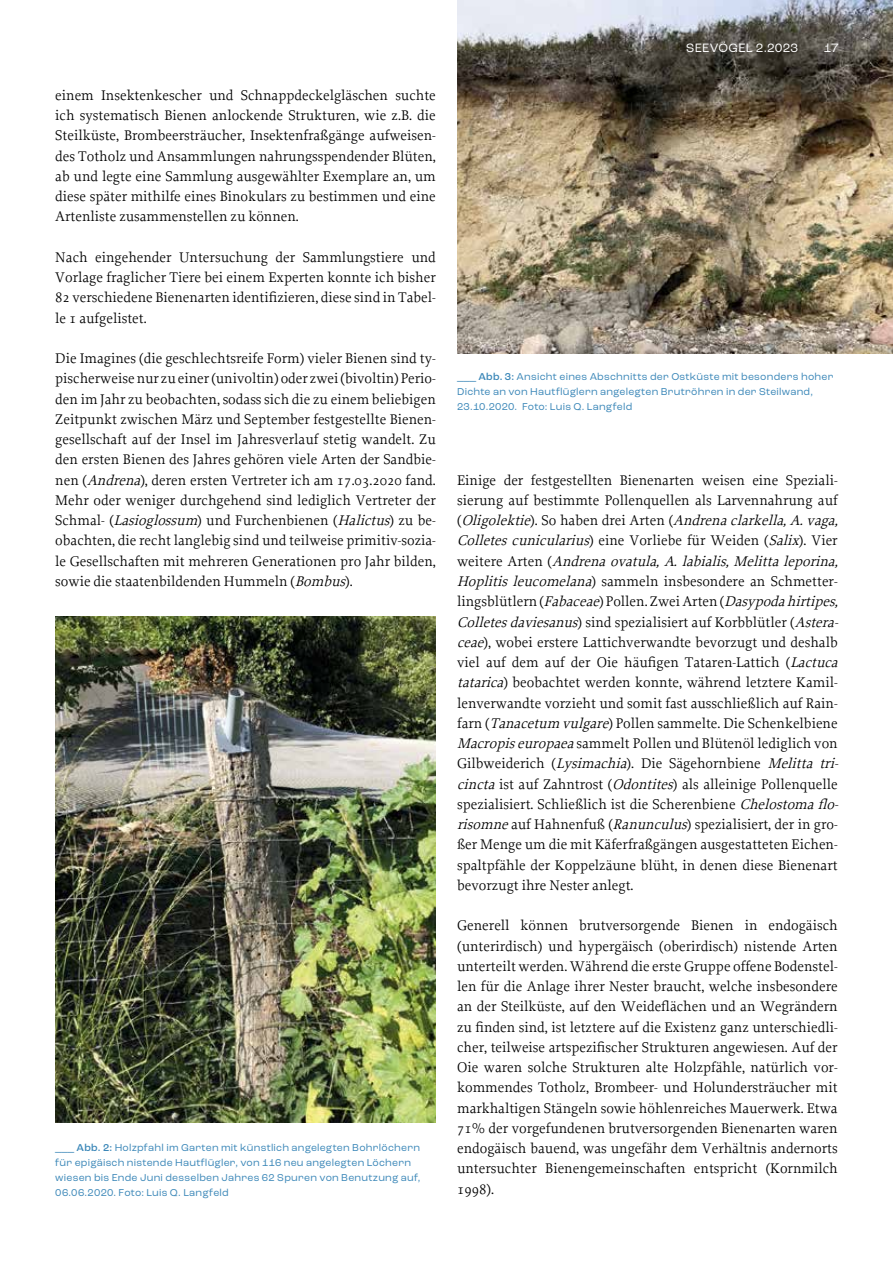
<style>
.page{position:relative;width:893px;height:1263px;background:#fff}
.page>*{position:absolute;margin:0;border:0;box-sizing:border-box;transform-origin:0 0}
.t1{font:14.7px/20.2px "Proforma";color:#000;text-align:justify}
.t2{font:12.75px "Roc Grotesk";letter-spacing:.02em;color:#fff}
.t3{font:10.5px/15px "Roc Grotesk";letter-spacing:.025em;color:#3b87b8}
.s1{font-style:italic}
.s2{font-weight:500}
</style>
<div class="page">
<img style="left:457px;top:0;width:436px;height:354px">
<img style="left:55px;top:616px;width:381px;height:506px">
<p class="t1" style="left:55px;top:85px;width:382px">einem Insektenkescher und Schnappdeckelgläschen suchte ich systematisch Bienen anlockende Strukturen, wie z.B. die Steilküste, Brombeersträucher, Insektenfraßgänge aufweisen&shy;des Totholz und Ansammlungen nahrungsspendender Blüten, ab und legte eine Sammlung ausgewählter Exemplare an, um diese später mithilfe eines Binokulars zu bestimmen und eine Artenliste zusammenstellen zu können.</p>
<p class="t1" style="left:55px;top:247px;width:382px">Nach eingehender Untersuchung der Sammlungstiere und Vorlage fraglicher Tiere bei einem Experten konnte ich bisher 82 verschiedene Bienenarten identifizieren, diese sind in Tabel&shy;le 1 aufgelistet.</p>
<p class="t1" style="left:55px;top:348px;width:382px">Die Imagines (die geschlechtsreife Form) vieler Bienen sind ty&shy;pischerweise nur zu einer (univoltin) oder zwei (bivoltin) Perio&shy;den im Jahr zu beobachten, sodass sich die zu einem beliebigen Zeitpunkt zwischen März und September festgestellte Bienen&shy;gesellschaft auf der Insel im Jahresverlauf stetig wandelt. Zu den ersten Bienen des Jahres gehören viele Arten der Sandbie&shy;nen (<span class="s1">Andrena</span>), deren ersten Vertreter ich am 17.03.2020 fand.<br>Mehr oder weniger durchgehend sind lediglich Vertreter der Schmal- (<span class="s1">Lasioglossum</span>) und Furchenbienen (<span class="s1">Halictus</span>) zu be&shy;obachten, die recht langlebig sind und teilweise primitiv-sozia&shy;le Gesellschaften mit mehreren Generationen pro Jahr bilden, sowie die staatenbildenden Hummeln (<span class="s1">Bombus</span>).</p>
<p class="t3" style="left:55px;top:1140px;width:367px"><span class="s2">___ Abb. 2:</span> Holzpfahl im Garten mit künstlich angelegten Bohrlöchern für epigäisch nistende Hautflügler, von 116 neu angelegten Löchern wiesen bis Ende Juni desselben Jahres 62 Spuren von Benutzung auf, 06.06.2020. Foto: Luis Q. Langfeld</p>
<p class="t2" style="left:686px;top:40px;width:114px">SEEVÖGEL 2.2023</p>
<p class="t2" style="left:824px;top:40px;width:16px">17</p>
<p class="t3" style="left:457px;top:369px;width:378px"><span class="s2">___ Abb. 3:</span> Ansicht eines Abschnitts der Ostküste mit besonders hoher<br>Dichte an von Hautflüglern angelegten Brutröhren in der Steilwand,<br>23.10.2020. Foto: Luis Q. Langfeld</p>
<p class="t1" style="left:457px;top:470px;width:386px;text-align:left">Einige der festgestellten Bienenarten weisen eine Speziali&shy;sierung auf bestimmte Pollenquellen als Larvennahrung auf ( <span class="s1">Oligolektie</span>) . S o h a b e n d r e i A r t e n ( <span class="s1">Andrenaclarkella,A.vaga, Colletescunicularius</span>) e i n e V o r l i e b e fü r W e i d e n ( <span class="s1">Salix</span>) . V i e r w e i t e r e A r t e n ( <span class="s1">Andrenaovatula,A.labialis,Melittaleporina, Hoplitis leucomelana</span>) sammeln insbesondere an Schmetter&shy;lingsblütlern (<span class="s1">Fabaceae</span>) Pollen. Zwei Arten (<span class="s1">Dasypodahirtipes, Colletesdaviesanus</span>) sind spezialisiert auf Korbblütler (<span class="s1">Astera&shy;ceae</span>), wobei erstere Lattichverwandte bevorzugt und deshalb viel auf dem auf der Oie häufigen Tataren-Lattich (<span class="s1">Lactuca tatarica</span>) beobachtet werden konnte, während letztere Kamil&shy;lenverwandte vorzieht und somit fast ausschließlich auf Rain&shy;farn (<span class="s1">Tanacetum vulgare</span>) Pollen sammelte. Die Schenkelbiene <span class="s1">Macropiseuropaea</span>sammelt Pollen und Blütenöl lediglich von Gilbweiderich (<span class="s1">Lysimachia</span>). Die Sägehornbiene <span class="s1">Melitta tri&shy;cincta</span>ist auf Zahntrost (<span class="s1">Odontites</span>) als alleinige Pollenquelle spezialisiert. Schließlich ist die Scherenbiene <span class="s1">Chelostomaflo&shy;risomne</span>auf Hahnenfuß (<span class="s1">Ranunculus</span>) spezialisiert, der in gro&shy;ßer Menge um die mit Käferfraßgängen ausgestatteten Eichen&shy;spaltpfähle der Koppelzäune blüht, in denen diese Bienenart bevorzugt ihre Nester anlegt.</p>
<p class="t1" style="left:457px;top:915px;width:382px">Generell können brutversorgende Bienen in endogäisch (unterirdisch) und hypergäisch (oberirdisch) nistende Arten unterteilt werden. Während die erste Gruppe offene Bodenstel&shy;len für die Anlage ihrer Nester braucht, welche insbesondere an der Steilküste, auf den Weideflächen und an Wegrändern zu finden sind, ist letztere auf die Existenz ganz unterschiedli&shy;cher, teilweise artspezifischer Strukturen angewiesen. Auf der Oie waren solche Strukturen alte Holzpfähle, natürlich vor&shy;kommendes Totholz, Brombeer- und Holundersträucher mit markhaltigen Stängeln sowie höhlenreiches Mauerwerk. Etwa 71% der vorgefundenen brutversorgenden Bienenarten waren endogäisch bauend, was ungefähr dem Verhältnis andernorts untersuchter Bienengemeinschaften entspricht (Kornmilch 1998).</p>
</div>
